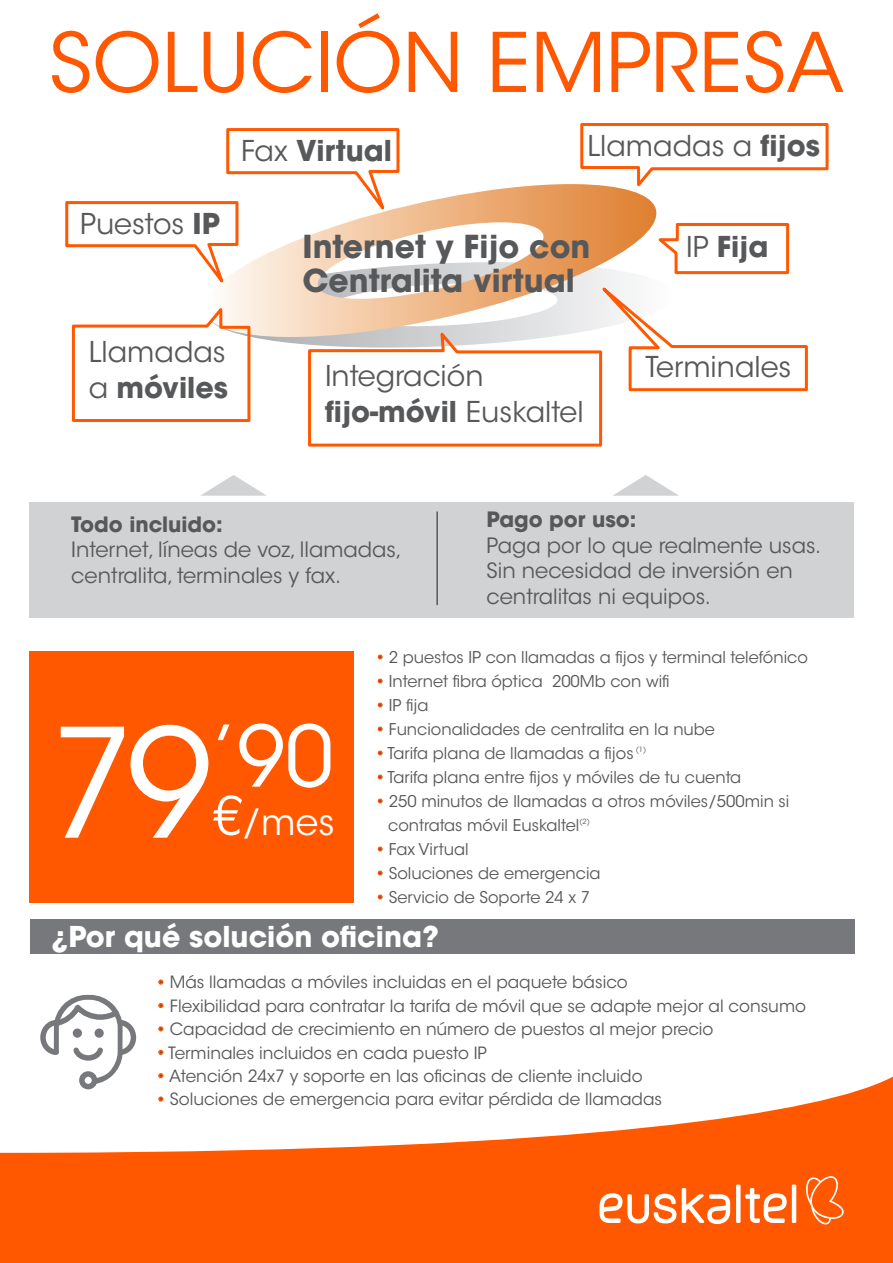
<style>
.page{position:relative;width:893px;height:1263px;background:#fff}
.page>*{position:absolute;margin:0;border:0;box-sizing:border-box;transform-origin:0 0}
.t1{font:84px "ITC Avant Garde Std";color:#fff}
.t2{font:81.3px "ITC Avant Garde Std";color:#ff5800}
.t3{font:36px "ITC Avant Garde Std";color:#fff}
.t4{font:700 31.35px/34px "ITC Avant Garde Std";color:#57585a}
.t5{font:28.5px/36px "ITC Avant Garde Std";color:#57585a}
.t6{font:700 28.5px "ITC Avant Garde Std";color:#fff}
.t7{font:700 28.5px "ITC Avant Garde Std";color:#57585a}
.t8{font:21px/25.5px "ITC Avant Garde Std";color:#57585a}
.t9{font:700 21px "ITC Avant Garde Std";color:#57585a}
.t10{font:16.8px "ITC Avant Garde Std";color:#57585a}
.t11{font:16.2px/24px "ITC Avant Garde Std";color:#57585a}
.t12{font:7.2px "ITC Avant Garde Std";color:#57585a}
.s1{font-weight:400}
.s2{font-weight:700}
.s3{font-size:150px}
.s4{font-size:52.5px}
</style>
<div class="page">
<div style="left:29px;top:651px;width:324px;height:251px;background:#ff5800"></div>
<div style="left:29px;top:502px;width:824px;height:116px;background:#d1d2d4"></div>
<svg style="left:65px;top:123px;width:764px;height:324px"></svg>
<hr style="left:436px;top:511px;width:2px;height:94px;background:#57585a">
<svg style="left:378px;top:654px;width:5px;height:5px"></svg>
<svg style="left:378px;top:678px;width:5px;height:5px"></svg>
<svg style="left:378px;top:702px;width:5px;height:5px"></svg>
<svg style="left:378px;top:726px;width:5px;height:5px"></svg>
<svg style="left:378px;top:750px;width:5px;height:5px"></svg>
<svg style="left:378px;top:774px;width:5px;height:5px"></svg>
<svg style="left:378px;top:798px;width:5px;height:5px"></svg>
<svg style="left:378px;top:846px;width:5px;height:5px"></svg>
<svg style="left:378px;top:870px;width:5px;height:5px"></svg>
<svg style="left:378px;top:894px;width:5px;height:5px"></svg>
<svg style="left:200px;top:475px;width:67px;height:21px"></svg>
<svg style="left:613px;top:475px;width:66px;height:21px"></svg>
<div style="left:30px;top:919px;width:824px;height:35px;background:#76787b"></div>
<svg style="left:158px;top:979px;width:5px;height:6px"></svg>
<svg style="left:158px;top:1003px;width:5px;height:5px"></svg>
<svg style="left:158px;top:1026px;width:5px;height:5px"></svg>
<svg style="left:158px;top:1050px;width:5px;height:5px"></svg>
<svg style="left:40px;top:995px;width:97px;height:75px"></svg>
<svg style="left:0;top:1070px;width:893px;height:193px;fill:#ff5800"></svg>
<hr style="left:792px;top:1184px;width:4px;height:39px;background:#fff">
<svg style="left:736px;top:1184px;width:4px;height:39px"></svg>
<svg style="left:745px;top:1188px;width:42px;height:35px"></svg>
<svg style="left:600px;top:1193px;width:76px;height:30px"></svg>
<svg style="left:682px;top:1188px;width:48px;height:36px"></svg>
<svg style="left:806px;top:1175px;width:38px;height:49px;background:#ff732a"></svg>
<h2 class="t2" style="left:49px;top:13px;width:797px">SOLUCIÓN EMPRESA</h2>
<h3 class="t7" style="left:241px;top:132px;width:152px"><span class="s1">Fax</span> Virtual</h3>
<h3 class="t5" style="left:588px;top:128px;width:234px">Llamadas a <span class="s2">fijos</span></h3>
<h3 class="t5" style="left:80px;top:206px;width:141px">Puestos <span class="s2">IP</span></h3>
<h3 class="t5" style="left:89px;top:334px;width:141px">Llamadas a <span class="s2">móviles</span></h3>
<h3 class="t4" style="left:302px;top:229px;width:289px">Internet y Fijo con<br>Centralita virtual</h3>
<h3 class="t5" style="left:325px;top:358px;width:260px">Integración <span class="s2">fijo-móvil</span> Euskaltel</h3>
<h3 class="t7" style="left:686px;top:228px;width:84px"><span class="s1">IP</span> Fija</h3>
<h3 class="t5" style="left:645px;top:349px;width:147px">Terminales</h3>
<p class="t9" style="left:71px;top:511px;width:153px">Todo incluido:</p>
<p class="t8" style="left:71px;top:537px;width:332px">Internet, líneas de voz, llamadas, centralita, terminales y fax.</p>
<p class="t9" style="left:486px;top:506px;width:151px">Pago por uso:</p>
<p class="t8" style="left:486px;top:532px;width:336px">Paga por lo que realmente usas.<br>Sin necesidad de inversión en centralitas ni equipos.</p>
<h1 class="t1" style="left:49px;top:705px;width:286px"><span class="s3">79</span>’90</h1>
<h3 class="t3" style="left:213px;top:800px;width:123px"><span class="s4">€</span>/mes</h3>
<p class="t11" style="left:376px;top:645px;width:433px">• 2 puestos IP con llamadas a fijos y terminal telefónico</p>
<p class="t11" style="left:376px;top:669px;width:295px">• Internet fibra óptica 200Mb con wifi</p>
<p class="t11" style="left:376px;top:693px;width:54px">• IP fija</p>
<p class="t11" style="left:376px;top:717px;width:340px">• Funcionalidades de centralita en la nube</p>
<p class="t11" style="left:376px;top:741px;width:259px">• Tarifa plana de llamadas a fijos</p>
<p class="t12" style="left:636px;top:745px;width:12px">(1)</p>
<p class="t11" style="left:376px;top:765px;width:367px">• Tarifa plana entre fijos y móviles de tu cuenta</p>
<p class="t11" style="left:388px;top:789px;width:403px;text-indent:-12px">• 250 minutos de llamadas a otros móviles/500min si contratas móvil Euskaltel</p>
<p class="t12" style="left:579px;top:817px;width:12px">(2)</p>
<p class="t11" style="left:376px;top:837px;width:94px">• Fax Virtual</p>
<p class="t11" style="left:376px;top:861px;width:226px">• Soluciones de emergencia</p>
<p class="t11" style="left:376px;top:885px;width:215px">• Servicio de Soporte 24 x 7</p>
<h3 class="t6" style="left:51px;top:917px;width:389px">¿Por qué solución oficina?</h3>
<p class="t10" style="left:157px;top:972px;width:473px">• Más llamadas a móviles incluidas en el paquete básico</p>
<p class="t10" style="left:157px;top:995px;width:651px">• Flexibilidad para contratar la tarifa de móvil que se adapte mejor al consumo</p>
<p class="t10" style="left:157px;top:1019px;width:558px">• Capacidad de crecimiento en número de puestos al mejor precio</p>
<p class="t10" style="left:157px;top:1042px;width:332px">• Terminales incluidos en cada puesto IP</p>
<p class="t10" style="left:157px;top:1066px;width:487px">• Atención 24x7 y soporte en las oficinas de cliente incluido</p>
<p class="t10" style="left:157px;top:1089px;width:507px">• Soluciones de emergencia para evitar pérdida de llamadas</p>
</div>
